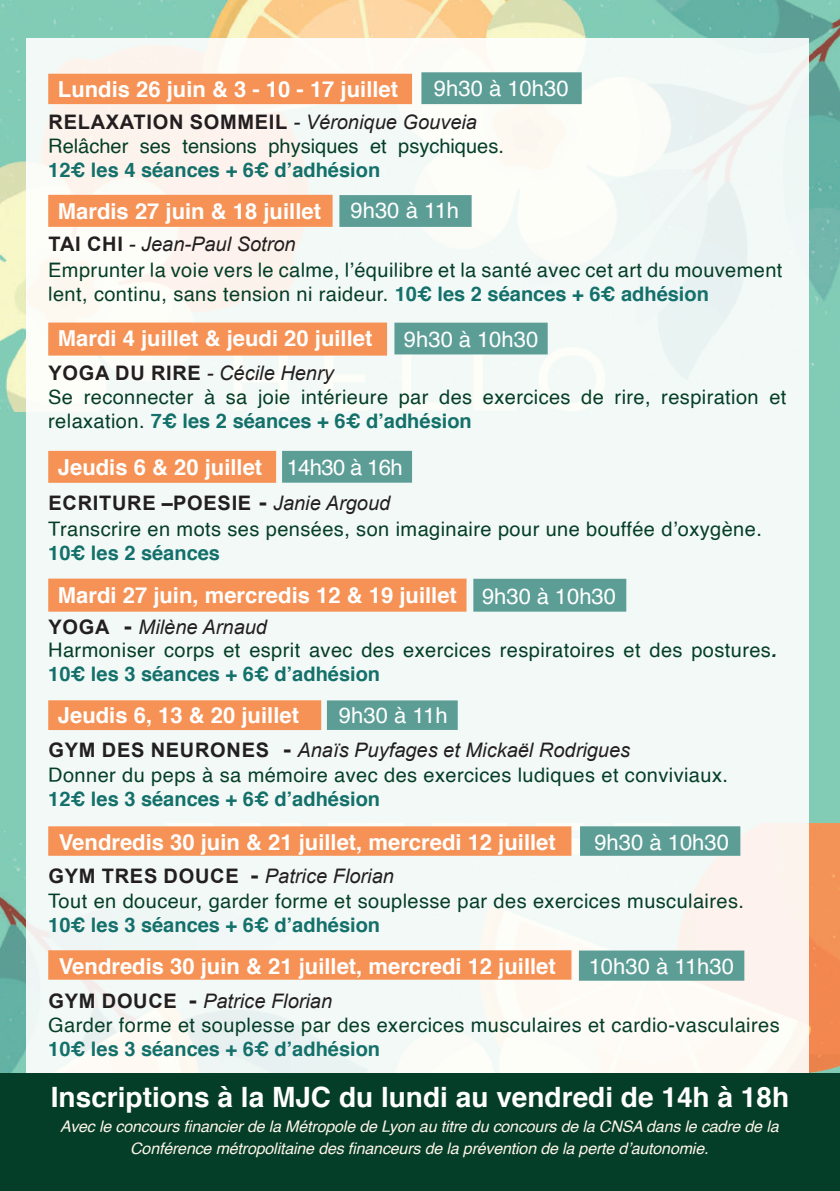
<style>
.page{position:relative;width:840px;height:1191px;background:#fff}
.page>*{position:absolute;margin:0;border:0;box-sizing:border-box;transform-origin:0 0}
.t1{font:700 28px "Helvetica";color:#fff}
.t2{font:700 22px "Helvetica";color:#fff}
.t3{font:22px "Helvetica";color:#fff}
.t4{font:22px "Helvetica";letter-spacing:-.03em;color:#fff}
.t5{font:20px/24px "Helvetica";letter-spacing:.02em;color:#053e28}
.t6{font:italic 20px "Arial";color:#231f20}
.t7{font:700 20px "Helvetica";color:#14706a}
.t8{font:700 20px "Arial";letter-spacing:.035em;color:#231f20}
.t9{font:20px "Helvetica";color:#053e28}
.t10{font:italic 16px/22px "Helvetica";letter-spacing:-.01em;color:#fef6e9;text-align:center}
.s1{font-weight:400;font-style:italic}
.s2{font-weight:700;font-style:normal}
.s3{font-weight:700;color:#14706a}
.s4{font-size:24px}
.s5{font-weight:700;font-style:normal;font-size:24px}
.s6{font-family:"Arial";font-weight:700;font-style:italic}
</style>
<div class="page">
<img style="left:0;top:0;width:839px;height:1073px">
<div style="left:0;top:412px;width:839px;height:410px;background:#82ccb6"></div>
<div style="left:26px;top:38px;width:782px;height:1043px;background:#f2f9f7"></div>
<div style="left:48px;top:74px;width:364px;height:30px;background:#f69255"></div>
<div style="left:48px;top:195px;width:284px;height:32px;background:#f69255"></div>
<div style="left:48px;top:322px;width:339px;height:33px;background:#f69255"></div>
<div style="left:48px;top:451px;width:228px;height:32px;background:#f69255"></div>
<div style="left:48px;top:578px;width:418px;height:33px;background:#f69255"></div>
<div style="left:421px;top:72px;width:160px;height:32px;background:#5c9e96"></div>
<div style="left:0;top:1073px;width:839px;height:118px;background:#053e28"></div>
<div style="left:48px;top:700px;width:273px;height:30px;background:#f69255"></div>
<div style="left:48px;top:826px;width:523px;height:29px;background:#f69255"></div>
<div style="left:48px;top:950px;width:523px;height:29px;background:#f69255"></div>
<div style="left:339px;top:195px;width:132px;height:32px;background:#5c9e96"></div>
<div style="left:327px;top:700px;width:130px;height:30px;background:#5c9e96"></div>
<div style="left:394px;top:323px;width:153px;height:31px;background:#5c9e96"></div>
<div style="left:579px;top:826px;width:161px;height:29px;background:#5c9e96"></div>
<div style="left:579px;top:950px;width:165px;height:30px;background:#5c9e96"></div>
<div style="left:473px;top:579px;width:153px;height:32px;background:#5c9e96"></div>
<div style="left:282px;top:451px;width:130px;height:32px;background:#5c9e96"></div>
<p class="t2" style="left:58px;top:72px;width:341px">Lundis 26 juin &amp; 3 - 10 - 17 juillet</p>
<p class="t3" style="left:433px;top:71px;width:136px">9h30 à 10h30</p>
<p class="t8" style="left:49px;top:108px;width:429px">RELAXATION SOMMEIL <span class="s1">- Véronique Gouveia</span></p>
<p class="t9" style="left:48px;top:131px;width:457px">Relâcher ses tensions physiques et psychiques.</p>
<p class="t7" style="left:48px;top:154px;width:333px">12€ les 4 séances + 6€ d’adhésion</p>
<p class="t2" style="left:58px;top:193px;width:264px">Mardis 27 juin &amp; 18 juillet</p>
<p class="t6" style="left:49px;top:230px;width:248px"><span class="s2">TAI CHI</span> - Jean-Paul Sotron</p>
<p class="t3" style="left:350px;top:194px;width:110px">9h30 à 11h</p>
<p class="t5" style="left:48px;top:258px;width:735px">Emprunter la voie vers le calme, l’équilibre et la santé avec cet art du mouvement lent, continu, sans tension ni raideur. <span class="s3">10€ les 2 séances + 6€ adhésion</span></p>
<p class="t2" style="left:58px;top:321px;width:316px">Mardi 4 juillet &amp; jeudi 20 juillet</p>
<p class="t6" style="left:49px;top:360px;width:286px"><span class="s2">YOGA DU RIRE</span> - Cécile Henry</p>
<p class="t3" style="left:404px;top:322px;width:136px">9h30 à 10h30</p>
<p class="t5" style="left:48px;top:386px;width:739px">Se reconnecter à sa joie intérieure par des exercices de rire, respiration et relaxation. <span class="s3">7€ les 2 séances + 6€ d’adhésion</span></p>
<p class="t2" style="left:58px;top:449px;width:206px">Jeudis 6 &amp; 20 juillet</p>
<p class="t4" style="left:286px;top:450px;width:117px">14h30 à 16h</p>
<p class="t8" style="left:49px;top:488px;width:343px">ECRITURE –POESIE <span class="s4">-</span> <span class="s1">Janie Argoud</span></p>
<p class="t5" style="left:48px;top:518px;width:714px">Transcrire en mots ses pensées, son imaginaire pour une bouffée d’oxygène.</p>
<p class="t7" style="left:48px;top:537px;width:173px">10€ les 2 séances</p>
<p class="t2" style="left:58px;top:578px;width:400px">Mardi 27 juin, mercredis 12 &amp; 19 juillet</p>
<p class="t6" style="left:49px;top:614px;width:220px"><span class="s2">YOGA</span> <span class="s5">-</span> Milène Arnaud</p>
<p class="t3" style="left:481px;top:579px;width:135px">9h30 à 10h30</p>
<p class="t5" style="left:48px;top:638px;width:729px">Harmoniser corps et esprit avec des exercices respiratoires et des postures<span class="s6">.<br></span><span class="s3">10€ les 3 séances + 6€ d’adhésion</span></p>
<p class="t2" style="left:58px;top:697px;width:242px">Jeudis 6, 13 &amp; 20 juillet</p>
<p class="t3" style="left:339px;top:698px;width:110px">9h30 à 11h</p>
<p class="t6" style="left:49px;top:737px;width:582px"><span class="s2">GYM DES NEURONES</span> <span class="s5">-</span> Anaïs Puyfages et Mickaël Rodrigues</p>
<p class="t5" style="left:48px;top:764px;width:680px">Donner du peps à sa mémoire avec des exercices ludiques et conviviaux.</p>
<p class="t7" style="left:48px;top:783px;width:333px">12€ les 3 séances + 6€ d’adhésion</p>
<p class="t2" style="left:59px;top:825px;width:498px">Vendredis 30 juin &amp; 21 juillet, mercredi 12 juillet</p>
<p class="t6" style="left:49px;top:863px;width:347px"><span class="s2">GYM TRES DOUCE</span> <span class="s5">-</span> Patrice Florian</p>
<p class="t3" style="left:594px;top:825px;width:136px">9h30 à 10h30</p>
<p class="t5" style="left:48px;top:889px;width:697px">Tout en douceur, garder forme et souplesse par des exercices musculaires.</p>
<p class="t7" style="left:48px;top:909px;width:333px">10€ les 3 séances + 6€ d’adhésion</p>
<p class="t2" style="left:59px;top:948px;width:498px">Vendredis 30 juin &amp; 21 juillet, mercredi 12 juillet</p>
<p class="t6" style="left:49px;top:988px;width:285px"><span class="s2">GYM DOUCE</span> <span class="s5">-</span> Patrice Florian</p>
<p class="t3" style="left:588px;top:949px;width:147px">10h30 à 11h30</p>
<p class="t5" style="left:48px;top:1013px;width:732px">Garder forme et souplesse par des exercices musculaires et cardio-vasculaires</p>
<p class="t7" style="left:48px;top:1032px;width:333px">10€ les 3 séances + 6€ d’adhésion</p>
<h1 class="t1" style="left:51px;top:1075px;width:739px">Inscriptions à la MJC du lundi au vendredi de 14h à 18h</h1>
<p class="t10" style="left:60px;top:1116px;width:719px">Avec le concours financier de la Métropole de Lyon au titre du concours de la CNSA dans le cadre de la<br>Conférence métropolitaine des financeurs de la prévention de la perte d’autonomie.</p>
</div>
